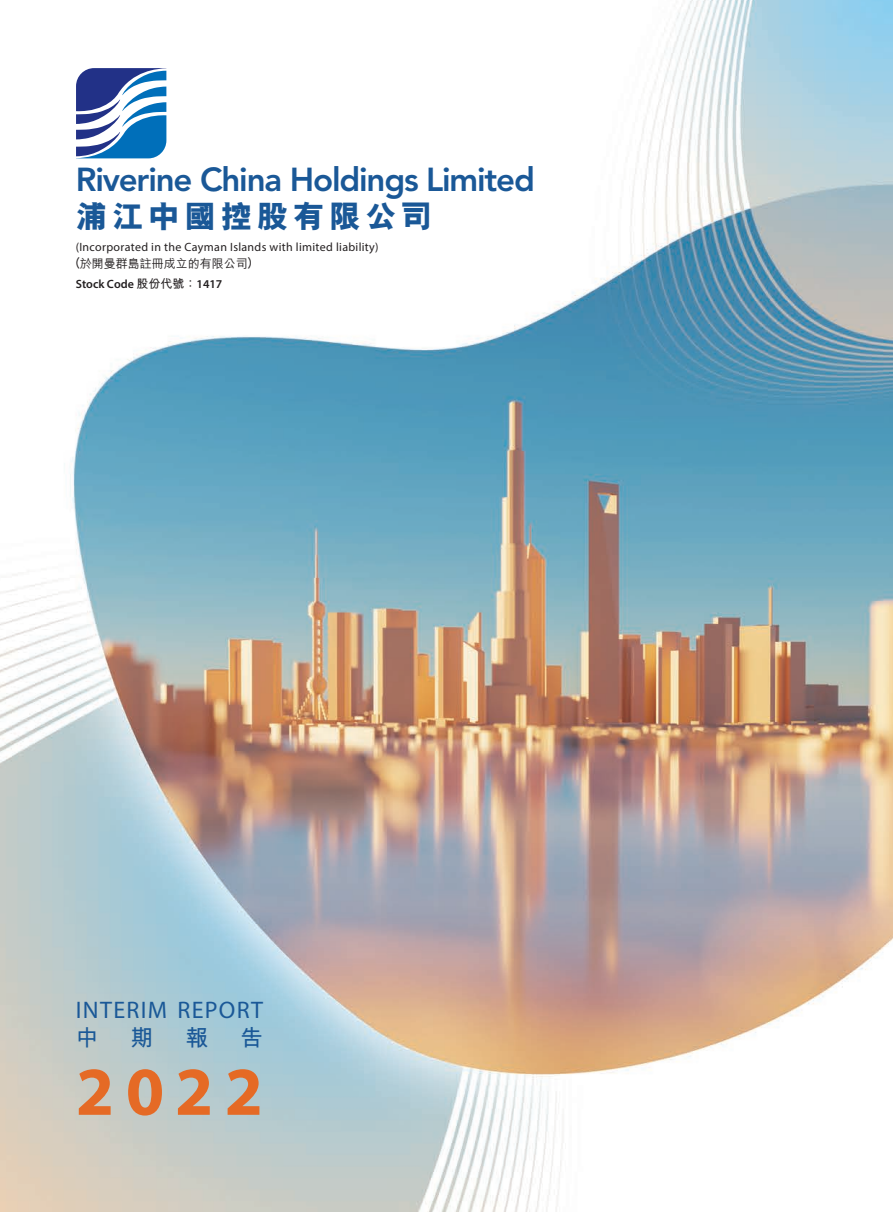
<style>
.page{position:relative;width:893px;height:1212px;background:#fff}
.page>*{position:absolute;margin:0;border:0;box-sizing:border-box;transform-origin:0 0}
.t1{font:700 69px "Myriad Pro";color:#e56a25}
.t2{font:800 33px "Avenir LT Std";letter-spacing:-.035em;color:#1a5897}
.t3{font:800 31.5px "M Hei HK";letter-spacing:.15em;color:#1a5897}
.t4{font:24px "Myriad Pro";letter-spacing:.055em;color:#1a5897}
.t5{font:700 22.8px "M Hei HK";color:#1a5897}
.t6{font:12px "Myriad Pro";letter-spacing:.025em;color:#231f20}
.t7{font:600 12px "Myriad Pro";color:#231f20}
.t8{font:500 12px "M Hei HK";color:#231f20}
.s1{font-family:"M Hei HK";font-weight:700}
</style>
<div class="page">
<img style="left:0;top:0;width:892px;height:1212px">
<svg style="left:76px;top:68px;width:90px;height:90px"></svg>
<h2 class="t2" style="left:76px;top:160px;width:460px">Riverine China Holdings Limited</h2>
<h3 class="t3" style="left:76px;top:201px;width:357px">浦江中國控股有限公 司</h3>
<p class="t6" style="left:76px;top:239px;width:304px">(Incorporated in the Cayman Islands with limited liability)</p>
<p class="t8" style="left:76px;top:255px;width:177px">(於開曼群島註冊成立的有限公司)</p>
<p class="t7" style="left:76px;top:276px;width:148px">Stock Code <span class="s1">股份代號：</span>1417</p>
<h3 class="t4" style="left:76px;top:995px;width:188px">INTERIM REPORT</h3>
<h3 class="t5" style="left:76px;top:1020px;width:24px">中</h3>
<h3 class="t5" style="left:131px;top:1020px;width:24px">期</h3>
<h3 class="t5" style="left:185px;top:1020px;width:24px">報</h3>
<h3 class="t5" style="left:240px;top:1020px;width:24px">告</h3>
<h1 class="t1" style="left:76px;top:1046px;width:188px">2022</h1>
</div>
